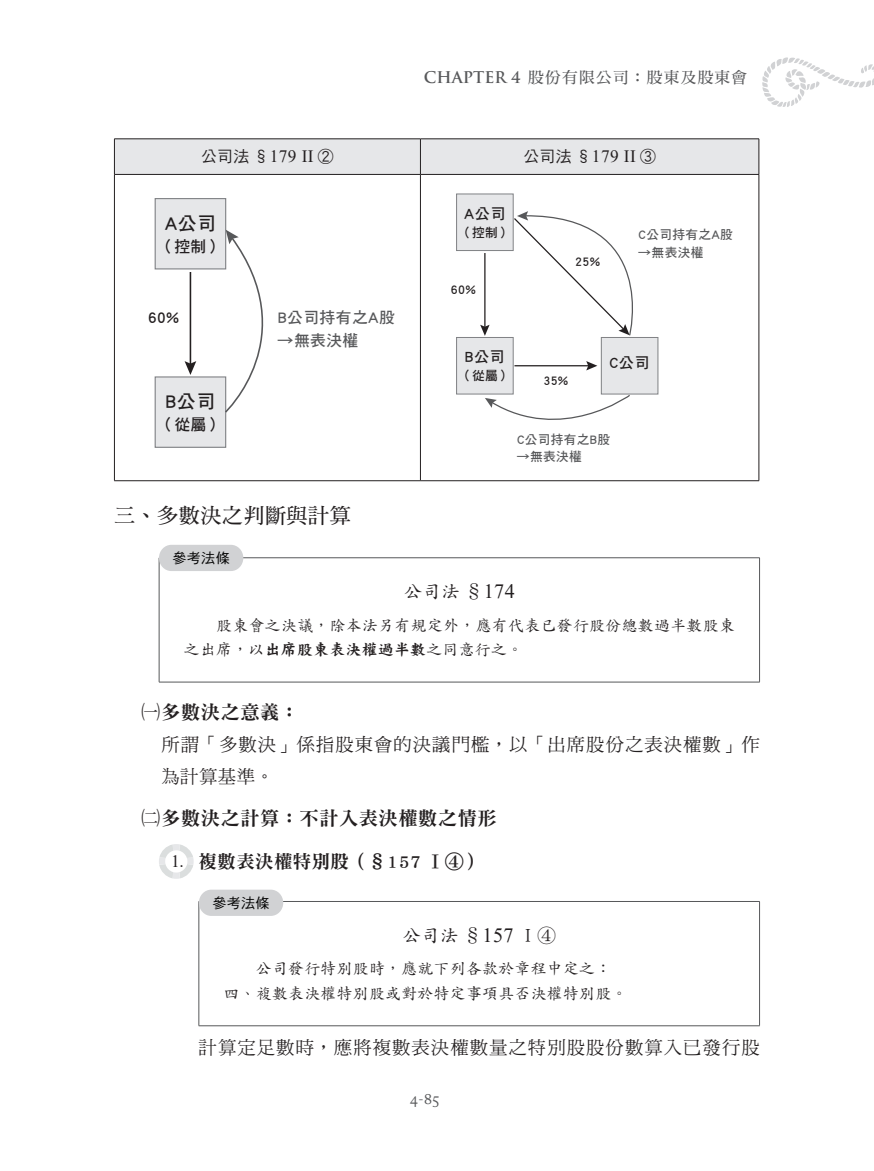
<style>
.page{position:relative;width:874px;height:1171px;background:#fff}
.page>*{position:absolute;margin:0;border:0;box-sizing:border-box;transform-origin:0 0}
.一_標題{font:21px "DF Ming Std W7";letter-spacing:.025em;color:#231f20}
.一_標題-2{font:19.25px "DF Ming Std W9";letter-spacing:.025em;color:#231f20}
.t1{font:18.9px "DF Hei Std W7";letter-spacing:.025em;color:#231f20}
.一_內文{font:18.38px/31.5px "DF Ming Std W5";letter-spacing:.055em;color:#231f20}
._1_內文{font:18.38px "DF Ming Std W5";letter-spacing:.055em;color:#231f20}
.法條標題{font:18.38px "DF Kai Shu Std W5";letter-spacing:.025em;color:#231f20}
._1標題{font:18.38px "DF Ming Std W9";letter-spacing:.025em;color:#231f20}
.t2{font:17.32px "Times New Roman";color:#231f20}
.法條內文{font:15.75px/24.5px "DF Kai Shu Std W5";letter-spacing:.025em;color:#231f20}
.t3{font:15.75px "DF Ming Std W7";letter-spacing:.075em;color:#57585a}
.t4{font:15.75px "DF Hei Std W5";letter-spacing:.025em;color:#231f20}
.t5{font:15.75px "DF Hei Std W7";letter-spacing:.025em;color:#57585a}
.t6{font:15.75px "DF Hei Std W7";color:#231f20}
.t7{font:15.75px "Freight Neo Pro";color:#57585a}
.t8{font:15.22px "DF Hei Std W7";letter-spacing:.025em;color:#231f20}
.安安你好挖游泳圈1內文{font:14px "DF Hei Std W5";letter-spacing:.025em;color:#030303}
.t9{font:12.6px "DF Hei Std W7";letter-spacing:.025em;color:#57585a}
.t10{font:12.6px "DF Hei Std W7";letter-spacing:.025em;color:#231f20}
.s1{font-family:"Trajan Pro";font-weight:700}
.s2{font-family:"Times New Roman";font-size:17.32px}
.s3{font-family:"Times New Roman";font-size:20.3px}
.s4{font-family:"DF Kai Shu Std W9"}
.s5{font-family:"Koz Min Pr 6 N";font-weight:200}
</style>
<div class="page">
<svg style="left:762px;top:57px;width:111px;height:50px"></svg>
<div style="left:115px;top:139px;width:643px;height:35px;background:#e6e7e9"></div>
<hr style="left:114px;top:138px;width:306px;height:1px;background:#231f20">
<hr style="left:114px;top:139px;width:1px;height:35px;background:#231f20">
<hr style="left:420px;top:138px;width:338px;height:1px;background:#231f20">
<hr style="left:420px;top:139px;width:1px;height:35px;background:#231f20">
<hr style="left:758px;top:139px;width:1px;height:35px;background:#231f20">
<hr style="left:114px;top:174px;width:306px;height:1px;background:#231f20">
<hr style="left:114px;top:175px;width:1px;height:305px;background:#231f20">
<hr style="left:420px;top:174px;width:338px;height:1px;background:#231f20">
<hr style="left:420px;top:175px;width:1px;height:305px;background:#231f20">
<hr style="left:758px;top:175px;width:1px;height:305px;background:#231f20">
<hr style="left:114px;top:480px;width:306px;height:1px;background:#231f20">
<hr style="left:420px;top:480px;width:338px;height:1px;background:#231f20">
<div style="left:155px;top:377px;width:70px;height:70px;background:#e6e7e9"></div>
<div style="left:154px;top:376px;width:72px;height:72px;border:1px solid #808285"></div>
<div style="left:155px;top:199px;width:70px;height:70px;background:#e6e7e9"></div>
<div style="left:154px;top:198px;width:72px;height:71px;border:1px solid #808285"></div>
<svg style="left:224px;top:230px;width:40px;height:184px"></svg>
<hr style="left:189px;top:272px;width:2px;height:93px;background:#231f20">
<svg style="left:184px;top:361px;width:12px;height:14px"></svg>
<div style="left:456px;top:337px;width:57px;height:57px;background:#e6e7e9"></div>
<div style="left:456px;top:337px;width:57px;height:57px;border:1px solid #808285"></div>
<div style="left:601px;top:337px;width:56px;height:57px;background:#e6e7e9"></div>
<div style="left:600px;top:337px;width:58px;height:57px;border:1px solid #808285"></div>
<div style="left:456px;top:194px;width:57px;height:56px;background:#e6e7e9"></div>
<div style="left:456px;top:193px;width:57px;height:58px;border:1px solid #808285"></div>
<svg style="left:484px;top:394px;width:146px;height:26px"></svg>
<hr style="left:484px;top:253px;width:1px;height:75px;background:#231f20">
<svg style="left:480px;top:325px;width:9px;height:11px"></svg>
<hr style="left:514px;top:365px;width:75px;height:1px;background:#231f20">
<svg style="left:586px;top:361px;width:11px;height:9px"></svg>
<svg style="left:512px;top:211px;width:121px;height:125px"></svg>
<hr style="left:159px;top:557px;width:600px;height:1px;background:#57585a">
<hr style="left:159px;top:558px;width:1px;height:124px;background:#57585a">
<hr style="left:758px;top:558px;width:1px;height:124px;background:#57585a">
<hr style="left:159px;top:682px;width:600px;height:1px;background:#57585a">
<svg style="left:159px;top:844px;width:34px;height:35px"></svg>
<hr style="left:198px;top:901px;width:561px;height:1px;background:#57585a">
<hr style="left:198px;top:901px;width:1px;height:124px;background:#57585a">
<hr style="left:758px;top:901px;width:1px;height:124px;background:#57585a">
<hr style="left:198px;top:1025px;width:561px;height:1px;background:#57585a">
<div style="left:159px;top:545px;width:84px;height:26px;background:#d1d2d4;border-radius:13px"></div>
<div style="left:199px;top:889px;width:84px;height:27px;background:#d1d2d4;border-radius:13px"></div>
<p class="t3" style="left:424px;top:68px;width:325px"><span class="s1">CHAPTER 4</span> 股份有限公司：股東及股東會</p>
<p class="t4" style="left:201px;top:148px;width:134px">公司法 §<span class="s2">179 II</span> ②</p>
<p class="t4" style="left:523px;top:148px;width:134px">公司法 §<span class="s2">179 II</span> ③</p>
<p class="t1" style="left:165px;top:213px;width:53px">A公司</p>
<p class="t6" style="left:158px;top:238px;width:66px">（控制）</p>
<p class="t6" style="left:148px;top:309px;width:33px">60%</p>
<p class="t5" style="left:278px;top:309px;width:119px">B公司持有之A股</p>
<p class="t5" style="left:278px;top:331px;width:82px">→無表決權</p>
<p class="t1" style="left:165px;top:391px;width:51px">B公司</p>
<p class="t6" style="left:158px;top:416px;width:66px">（從屬）</p>
<p class="一_標題" style="left:114px;top:504px;width:238px">三、多數決之判斷與計算</p>
<p class="安安你好挖游泳圈1內文" style="left:172px;top:550px;width:59px">參考法條</p>
<p class="t8" style="left:464px;top:205px;width:43px">A公司</p>
<p class="t10" style="left:459px;top:225px;width:53px">（控制）</p>
<p class="t10" style="left:450px;top:283px;width:27px">60%</p>
<p class="t10" style="left:575px;top:254px;width:27px">25%</p>
<p class="t9" style="left:638px;top:228px;width:96px">C公司持有之A股</p>
<p class="t9" style="left:638px;top:246px;width:66px">→無表決權</p>
<p class="t8" style="left:464px;top:349px;width:41px">B公司</p>
<p class="t10" style="left:459px;top:369px;width:53px">（從屬）</p>
<p class="t10" style="left:543px;top:374px;width:27px">35%</p>
<p class="t8" style="left:609px;top:354px;width:42px">C公司</p>
<p class="t9" style="left:516px;top:432px;width:94px">C公司持有之B股</p>
<p class="t9" style="left:516px;top:450px;width:66px">→無表決權</p>
<p class="法條標題" style="left:403px;top:582px;width:113px">公司法 §<span class="s3">174</span></p>
<p class="法條內文" style="left:184px;top:612px;width:552px;text-indent:32px">股東會之決議，除本法另有規定外，應有代表已發行股份總數過半數股東之出席，以<span class="s4">出席股東表決權過半數</span>之同意行之。</p>
<p class="一_標題-2" style="left:141px;top:701px;width:159px"><span class="s5">㈠</span>多數決之意義：</p>
<p class="一_內文" style="left:161px;top:728px;width:599px">所謂「多數決」係指股東會的決議門檻，以「出席股份之表決權數」作為計算基準。</p>
<p class="一_標題-2" style="left:141px;top:807px;width:357px"><span class="s5">㈡</span>多數決之計算：不計入表決權數之情形</p>
<p class="t2" style="left:171px;top:849px;width:14px">1.</p>
<p class="_1標題" style="left:198px;top:851px;width:285px">複數表決權特別股（§157 Ⅰ④）</p>
<p class="安安你好挖游泳圈1內文" style="left:212px;top:895px;width:59px">參考法條</p>
<p class="法條標題" style="left:402px;top:925px;width:155px">公司法 §<span class="s3">157</span> Ⅰ④</p>
<p class="法條內文" style="left:256px;top:956px;width:356px">公司發行特別股時，應就下列各款於章程中定之：</p>
<p class="法條內文" style="left:223px;top:980px;width:405px">四、複數表決權特別股或對於特定事項具否決權特別股。</p>
<p class="_1_內文" style="left:198px;top:1037px;width:562px">計算定足數時，應將複數表決權數量之特別股股份數算入已發行股</p>
<p class="t7" style="left:409px;top:1088px;width:31px">4-85</p>
</div>
